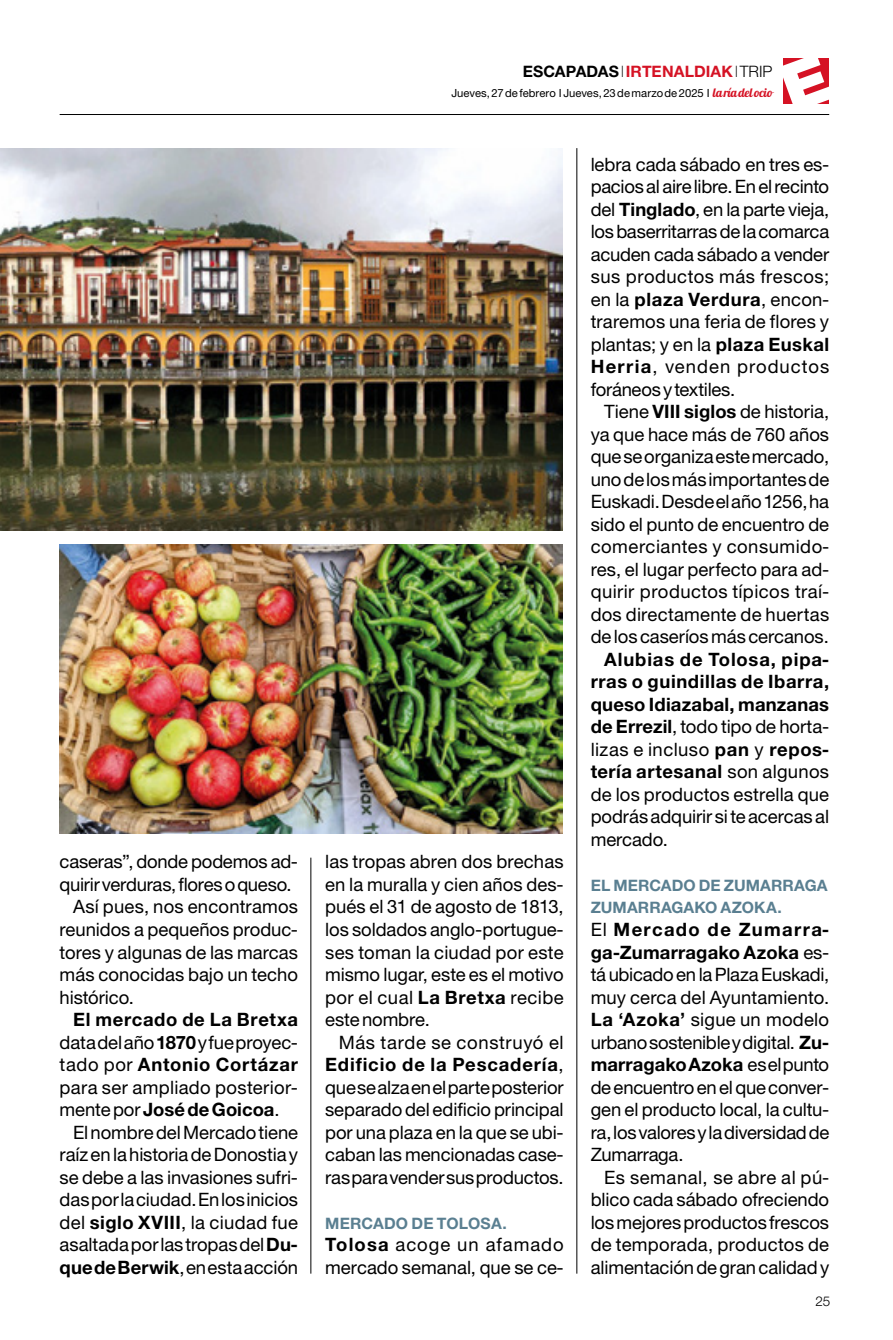
<style>
.page{position:relative;width:893px;height:1340px;background:#fff}
.page>*{position:absolute;margin:0;border:0;box-sizing:border-box;transform-origin:0 0}
.t1{font:18.45px/22.5px "Helvetica Neue LT Std";color:#000;text-align:justify}
.t2{font:700 15.75px/22.5px "Helvetica Neue LT Std";letter-spacing:.005em;color:#5a7f91}
.t3{font:700 15.75px "Helvetica Neue LT Std";letter-spacing:.005em;color:#d51224}
.t4{font:300 13.5px "Helvetica Neue LT Std";color:#000}
.t5{font:11.25px "Helvetica Neue LT Std";letter-spacing:.005em;color:#000}
.s1{font-weight:700}
.s2{color:#000}
.s3{font-weight:100;color:#000}
.s4{font-weight:300;color:#000}
.s5{font-family:"Lobster 1.4";font-size:12.38px;color:#d51224}
</style>
<div class="page">
<hr style="left:310px;top:857px;width:1px;height:416px;background:#000">
<hr style="left:576px;top:148px;width:1px;height:1125px;background:#000">
<img style="left:0;top:148px;width:563px;height:383px">
<img style="left:60px;top:544px;width:502px;height:289px">
<hr style="left:60px;top:114px;width:769px;height:1px;background:#000">
<div style="left:783px;top:58px;width:46px;height:46px;background:#d51224"></div>
<p class="t1" style="left:60px;top:850px;width:240px">caseras”, donde podemos ad-</p>
<p class="t1" style="left:60px;top:872px;width:234px">quirir verduras, flores o queso.</p>
<p class="t1" style="left:73px;top:895px;width:227px">Así pues, nos encontramos</p>
<p class="t1" style="left:60px;top:918px;width:240px">reunidos a pequeños produc-</p>
<p class="t1" style="left:60px;top:940px;width:240px">tores y algunas de las marcas</p>
<p class="t1" style="left:60px;top:963px;width:240px">más conocidas bajo un techo</p>
<p class="t1" style="left:60px;top:985px;width:76px">histórico.</p>
<p class="t1" style="left:60px;top:1008px;width:240px;text-indent:14px"><span class="s1">El mercado de La Bretxa </span>data del año <span class="s1">1870</span> y fue proyec&shy;tado por <span class="s1">Antonio Cortázar </span>para ser ampliado posterior&shy;mente por <span class="s1">José de Goicoa</span>.</p>
<p class="t1" style="left:60px;top:1120px;width:240px;text-indent:14px">El nombre del Mercado tiene raíz en la historia de Donostia y se debe a las invasiones sufri&shy;das por la ciudad. En los inicios del <span class="s1">siglo XVIII</span>, la ciudad fue asaltada por las tropas del <span class="s1">Du&shy;que de Berwik</span>, en esta acción</p>
<p class="t3" style="left:523px;top:62px;width:251px"><span class="s2">ESCAPADAS</span> <span class="s3">I</span>IRTENALDIAK<span class="s3">I</span><span class="s4">TRIP</span></p>
<p class="t5" style="left:451px;top:87px;width:323px">Jueves, 27 de febrero I Jueves, 23 de marzo de 2025 I <span class="s5">la ría del ocio</span></p>
<p class="t1" style="left:325px;top:850px;width:240px">las tropas abren dos brechas en la muralla y cien años des&shy;pués el 31 de agosto de 1813, los soldados anglo-portugue&shy;ses toman la ciudad por este mismo lugar, este es el motivo por el cual <span class="s1">La Bretxa</span> recibe este nombre.</p>
<p class="t1" style="left:325px;top:1030px;width:240px;text-indent:14px">Más tarde se construyó el <span class="s1">Edificio de la Pescadería</span>, que se alza en el parte posterior separado del edificio principal por una plaza en la que se ubi&shy;caban las mencionadas case&shy;ras para vender sus productos.</p>
<p class="t2" style="left:325px;top:1211px;width:183px">MERCADO DE TOLOSA.</p>
<p class="t1" style="left:325px;top:1232px;width:240px"><span class="s1">Tolosa</span> acoge un afamado mercado semanal, que se ce-</p>
<p class="t1" style="left:591px;top:152px;width:240px">lebra cada sábado en tres es&shy;pacios al aire libre. En el recinto del <span class="s1">Tinglado</span>, en la parte vieja, los baserritarras de la comarca acuden cada sábado a vender sus productos más frescos; en la <span class="s1">plaza Verdura</span>, encon&shy;traremos una feria de flores y plantas; y en la <span class="s1">plaza Euskal Herria</span>, venden productos foráneos y textiles.</p>
<p class="t1" style="left:591px;top:400px;width:240px;text-indent:14px">Tiene <span class="s1">VIII siglos</span> de historia, ya que hace más de 760 años que se organiza este mercado, uno de los más importantes de Euskadi. Desde el año 1256, ha sido el punto de encuentro de comerciantes y consumido&shy;res, el lugar perfecto para ad&shy;quirir productos típicos traí&shy;dos directamente de huertas de los caseríos más cercanos.</p>
<p class="t1" style="left:591px;top:648px;width:240px;text-indent:14px"><span class="s1">Alubias de Tolosa, pipa&shy;rras o guindillas de Ibarra, queso Idiazabal, manzanas de Errezil</span>, todo tipo de horta&shy;lizas e incluso <span class="s1">pan</span> y <span class="s1">repos&shy;tería artesanal</span> son algunos de los productos estrella que podrás adquirir si te acercas al mercado.</p>
<p class="t2" style="left:591px;top:873px;width:238px">EL MERCADO DE ZUMARRAGA<br>ZUMARRAGAKO AZOKA.</p>
<p class="t1" style="left:591px;top:917px;width:240px">El <span class="s1">Mercado de Zumarra&shy;ga-Zumarragako Azoka</span> es&shy;tá ubicado en la Plaza Euskadi, muy cerca del Ayuntamiento.<br><span class="s1">La ‘Azoka’</span> sigue un modelo urbano sostenible y digital. <span class="s1">Zu&shy;marragako Azoka</span> es el punto de encuentro en el que conver&shy;gen el producto local, la cultu&shy;ra, los valores y la diversidad de Zumarraga.</p>
<p class="t1" style="left:591px;top:1165px;width:240px;text-indent:14px">Es semanal, se abre al pú&shy;blico cada sábado ofreciendo los mejores productos frescos de temporada, productos de alimentación de gran calidad y</p>
<p class="t4" style="left:816px;top:1292px;width:16px">25</p>
</div>
